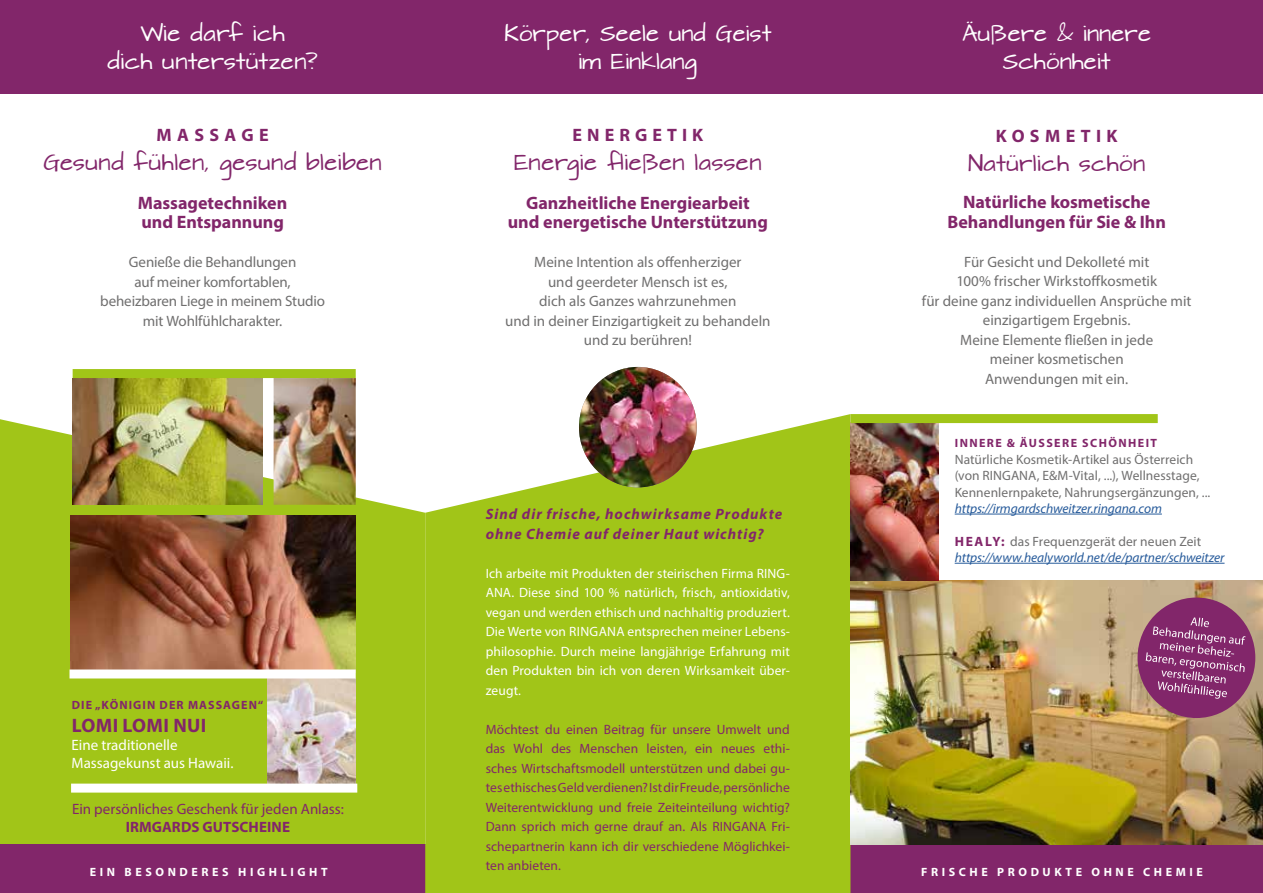
<style>
.page{position:relative;width:1263px;height:893px;background:#fff}
.page>*{position:absolute;margin:0;border:0;box-sizing:border-box;transform-origin:0 0}
.t1{font:19.5px/28.5px "Architects Daughter";color:#fff;text-align:center}
.t2{font:19.5px "Architects Daughter";letter-spacing:.015em;color:#82266a}
.t3{font:700 19.5px "Myriad Pro";letter-spacing:.02em;color:#82266a}
.t4{font:700 18px/19.5px "Myriad Pro";color:#82266a;text-align:center}
.t5{font:700 18px "Myriad Pro";letter-spacing:.3em;color:#82266a}
.t6{font:700 18px "Myriad Pro";letter-spacing:.28em;color:#82266a}
.t7{font:15px/19.5px "Myriad Pro";color:#706f6f;text-align:center}
.t8{font:italic 700 15px/19.5px "Myriad Pro";letter-spacing:.065em;color:#82266a}
.t9{font:15px/18px "Myriad Pro";color:#fff}
.t10{font:15px "Myriad Pro";color:#82266a}
.t11{font:700 15px "Myriad Pro";letter-spacing:.005em;color:#82266a}
.t12{font:13.5px/19.5px "Myriad Pro";letter-spacing:.005em;color:#82266a;text-align:justify}
.t13{font:13.5px/19.5px "Myriad Pro";letter-spacing:.005em;color:#fff;text-align:justify}
.t14{font:13.5px/16.5px "Myriad Pro";letter-spacing:.005em;color:#706f6f}
.t15{font:italic 13.5px "Myriad Pro";letter-spacing:-.005em;color:#275b9b}
.t16{font:700 12px "Myriad Pro";letter-spacing:.3em;color:#fff}
.t17{font:700 12px "Myriad Pro";letter-spacing:.105em;color:#82266a}
.s1{font-weight:700;color:#82266a}
</style>
<div class="page">
<svg style="left:0;top:419px;width:425px;height:426px;background:#a7c829"></svg>
<div style="left:0;top:0;width:1263px;height:93px;background:#82266a"></div>
<img style="left:267px;top:678px;width:89px;height:106px">
<div style="left:0;top:845px;width:1263px;height:48px;background:#82266a"></div>
<svg style="left:425px;top:414px;width:425px;height:479px;background:#a8c92a"></svg>
<img style="left:850px;top:580px;width:413px;height:265px">
<img style="left:850px;top:423px;width:89px;height:157px">
<div style="left:850px;top:414px;width:308px;height:9px;background:#a1c518"></div>
<img style="left:73px;top:378px;width:190px;height:127px">
<img style="left:274px;top:378px;width:82px;height:127px">
<img style="left:70px;top:515px;width:286px;height:154px">
<div style="left:70px;top:669px;width:286px;height:9px;background:#fff"></div>
<div style="left:73px;top:369px;width:283px;height:9px;background:#a1c518"></div>
<img style="left:579px;top:367px;width:118px;height:120px">
<div style="left:71px;top:784px;width:286px;height:9px;background:#fff"></div>
<div style="left:1137px;top:597px;width:118px;height:121px;background:#82266a;border-radius:50%"></div>
<svg style="left:1146px;top:617px;width:99px;height:82px"></svg>
<hr style="left:955px;top:514px;width:207px;height:1px;background:#275b9b">
<hr style="left:955px;top:563px;width:269px;height:1px;background:#275b9b">
<h1 class="t1" style="left:107px;top:20px;width:212px">Wie darf ich<br>dich unterstützen?</h1>
<h1 class="t1" style="left:504px;top:20px;width:269px">Körper, Seele und Geist im Einklang</h1>
<h1 class="t1" style="left:962px;top:20px;width:190px">Äußere &amp; innere<br>Schönheit</h1>
<p class="t5" style="left:157px;top:124px;width:114px">MASSAGE</p>
<h1 class="t2" style="left:44px;top:152px;width:340px">Gesund fühlen, gesund bleiben</h1>
<p class="t4" style="left:138px;top:192px;width:151px;text-align:left">Massagetechniken und Entspannung</p>
<p class="t7" style="left:100px;top:252px;width:226px">Genieße die Behandlungen<br>auf meiner komfortablen, beheizbaren Liege in meinem Studio mit Wohlfühlcharakter.</p>
<p class="t6" style="left:572px;top:124px;width:132px">ENERGETIK</p>
<h1 class="t2" style="left:514px;top:152px;width:249px">Energie fließen lassen</h1>
<p class="t4" style="left:508px;top:192px;width:262px">Ganzheitliche Energiearbeit<br>und energetische Unterstützung</p>
<p class="t7" style="left:505px;top:252px;width:267px">Meine Intention als offenherziger<br>und geerdeter Mensch ist es,<br>dich als Ganzes wahrzunehmen<br>und in deiner Einzigartigkeit zu behandeln und zu berühren!</p>
<p class="t5" style="left:996px;top:125px;width:123px">KOSMETIK</p>
<h1 class="t2" style="left:968px;top:153px;width:179px">Natürlich schön</h1>
<p class="t4" style="left:947px;top:192px;width:220px">Natürliche kosmetische<br>Behandlungen für Sie &amp; Ihn</p>
<p class="t7" style="left:922px;top:252px;width:271px">Für Gesicht und Dekolleté mit<br>100% frischer Wirkstoffkosmetik<br>für deine ganz individuellen Ansprüche mit einzigartigem Ergebnis.<br>Meine Elemente fließen in jede<br>meiner kosmetischen<br>Anwendungen mit ein.</p>
<p class="t17" style="left:955px;top:435px;width:204px">INNERE &amp; ÄUSSERE SCHÖNHEIT</p>
<p class="t14" style="left:955px;top:451px;width:257px">Natürliche Kosmetik-Artikel aus Österreich (von RINGANA, E&amp;M-Vital, ...), Wellnesstage,<br>Kennenlernpakete, Nahrungsergänzungen, ...</p>
<p class="t14" style="left:955px;top:533px;width:248px"><span class="s1">HEALY:</span> das Frequenzgerät der neuen Zeit</p>
<p class="t15" style="left:955px;top:500px;width:209px">https://irmgardschweitzer.ringana.com</p>
<p class="t15" style="left:955px;top:549px;width:271px">https://www.healyworld.net/de/partner/schweitzer</p>
<p class="t8" style="left:486px;top:504px;width:298px">Sind dir frische, hochwirksame Produkte ohne Chemie auf deiner Haut wichtig?</p>
<p class="t13" style="left:486px;top:563px;width:306px">Ich arbeite mit Produkten der steirischen Firma RING-ANA. Diese sind 100 % natürlich, frisch, antioxidativ, vegan und werden ethisch und nachhaltig produziert.<br>Die Werte von RINGANA entsprechen meiner Lebens&shy;philosophie. Durch meine langjährige Erfahrung mit den Produkten bin ich von deren Wirksamkeit über&shy;zeugt.</p>
<p class="t12" style="left:486px;top:719px;width:306px">Möchtest du einen Beitrag für unsere Umwelt und das Wohl des Menschen leisten, ein neues ethi&shy;sches Wirtschaftsmodell unterstützen und dabei gu&shy;tes ethisches Geld verdienen? Ist dir Freude, persönliche Weiterentwicklung und freie Zeiteinteilung wichtig?<br>Dann sprich mich gerne drauf an. Als RINGANA Fri&shy;schepartnerin kann ich dir verschiedene Möglichkei&shy;ten anbieten.</p>
<p class="t17" style="left:72px;top:697px;width:193px">DIE „KÖNIGIN DER MASSAGEN“</p>
<h1 class="t3" style="left:72px;top:713px;width:136px">LOMI LOMI NUI</h1>
<p class="t9" style="left:72px;top:736px;width:163px">Eine traditionelle<br>Massagekunst aus Hawaii.</p>
<p class="t10" style="left:72px;top:800px;width:273px">Ein persönliches Geschenk für jeden Anlass:</p>
<p class="t11" style="left:126px;top:817px;width:166px">IRMGARDS GUTSCHEINE</p>
<p class="t16" style="left:90px;top:864px;width:239px">EIN BESONDERES HIGHLIGHT</p>
<p class="t16" style="left:921px;top:864px;width:283px">FRISCHE PRODUKTE OHNE CHEMIE</p>
</div>
